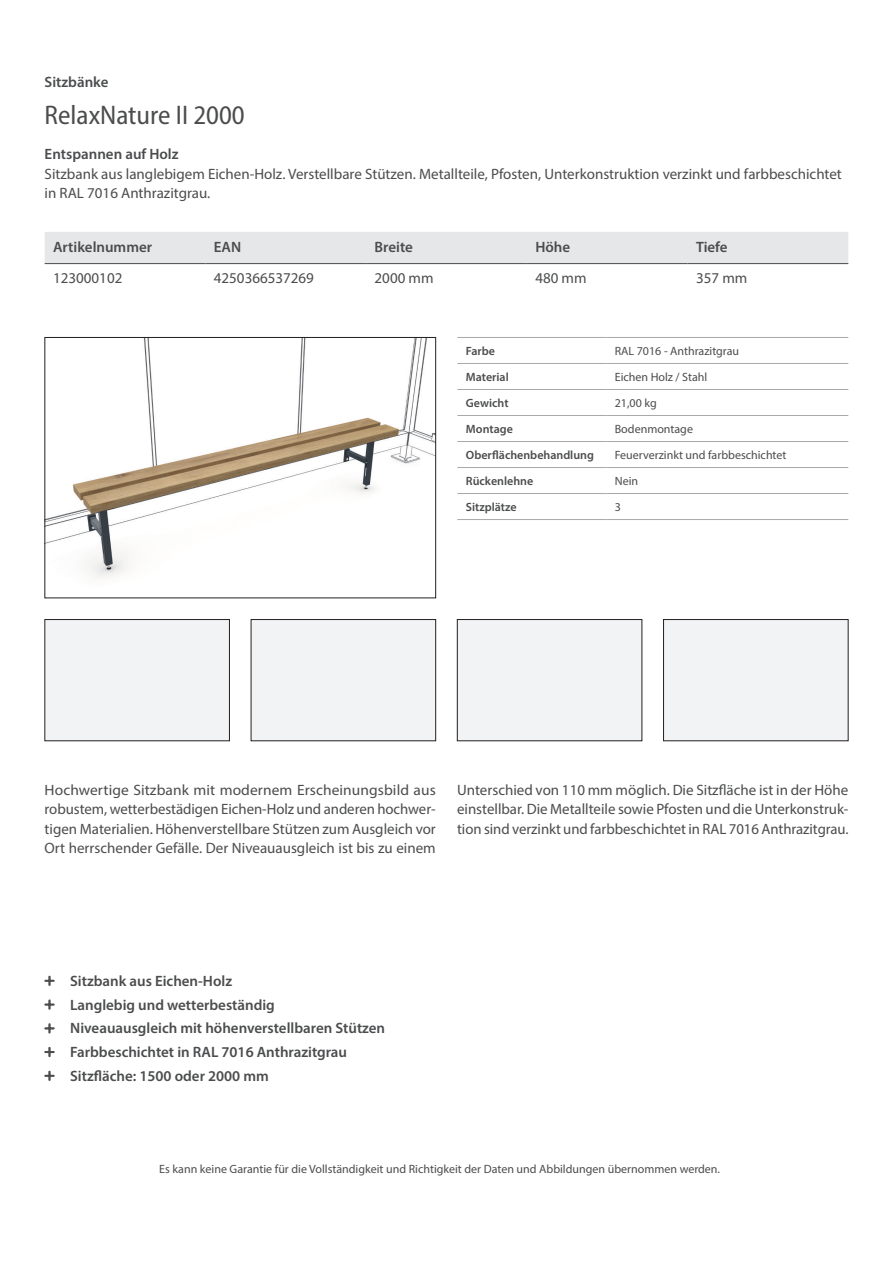
<style>
.page{position:relative;width:893px;height:1263px;background:#fff}
.page>*{position:absolute;margin:0;border:0;box-sizing:border-box;transform-origin:0 0}
.t1{font:semi-condensed 27px "Myriad Pro";color:#4b4c4d}
.t2{font:15px/19.5px "Myriad Pro";color:#4b4c4d;text-align:justify}
.t3{font:600 15px/23.7px "Myriad Pro";color:#4b4c4d}
.t4{font:12px "Myriad Pro";color:#4b4c4d}
.t5{font:600 12px "Myriad Pro";color:#4b4c4d}
</style>
<div class="page">
<img style="left:47px;top:339px;width:387px;height:240px">
<div style="left:45px;top:337px;width:391px;height:261px;border:1px solid #231f20"></div>
<div style="left:45px;top:619px;width:184px;height:122px;background:#f2f3f4"></div>
<div style="left:45px;top:619px;width:185px;height:122px;border:1px solid #231f20"></div>
<div style="left:251px;top:619px;width:185px;height:122px;background:#f2f3f4"></div>
<div style="left:251px;top:619px;width:185px;height:122px;border:1px solid #231f20"></div>
<div style="left:663px;top:619px;width:185px;height:122px;background:#f2f3f4"></div>
<div style="left:663px;top:619px;width:185px;height:122px;border:1px solid #231f20"></div>
<div style="left:457px;top:619px;width:185px;height:122px;background:#f2f3f4"></div>
<div style="left:457px;top:619px;width:185px;height:122px;border:1px solid #231f20"></div>
<div style="left:45px;top:232px;width:803px;height:31px;background:#e6e7e9"></div>
<hr style="left:45px;top:263px;width:160px;height:1px;background:#4b4c4d">
<hr style="left:205px;top:263px;width:161px;height:1px;background:#4b4c4d">
<hr style="left:366px;top:263px;width:161px;height:1px;background:#4b4c4d">
<hr style="left:527px;top:263px;width:161px;height:1px;background:#4b4c4d">
<hr style="left:688px;top:263px;width:160px;height:1px;background:#4b4c4d">
<hr style="left:457px;top:337px;width:149px;height:1px;background:#a8a9ad">
<hr style="left:606px;top:337px;width:242px;height:1px;background:#a8a9ad">
<hr style="left:457px;top:363px;width:149px;height:1px;background:#a8a9ad">
<hr style="left:606px;top:363px;width:242px;height:1px;background:#a8a9ad">
<hr style="left:457px;top:389px;width:149px;height:1px;background:#a8a9ad">
<hr style="left:606px;top:389px;width:242px;height:1px;background:#a8a9ad">
<hr style="left:457px;top:415px;width:149px;height:1px;background:#a8a9ad">
<hr style="left:606px;top:415px;width:242px;height:1px;background:#a8a9ad">
<hr style="left:457px;top:441px;width:149px;height:1px;background:#a8a9ad">
<hr style="left:606px;top:441px;width:242px;height:1px;background:#a8a9ad">
<hr style="left:457px;top:467px;width:149px;height:1px;background:#a8a9ad">
<hr style="left:606px;top:467px;width:242px;height:1px;background:#a8a9ad">
<hr style="left:457px;top:493px;width:149px;height:1px;background:#a8a9ad">
<hr style="left:606px;top:493px;width:242px;height:1px;background:#a8a9ad">
<hr style="left:457px;top:519px;width:149px;height:1px;background:#a8a9ad">
<hr style="left:606px;top:519px;width:242px;height:1px;background:#a8a9ad">
<p class="t3" style="left:45px;top:70px;width:65px">Sitzbänke</p>
<h1 class="t1" style="left:45px;top:99px;width:202px">RelaxNature II 2000</h1>
<p class="t3" style="left:45px;top:142px;width:135px">Entspannen auf Holz</p>
<p class="t2" style="left:45px;top:164px;width:799px">Sitzbank aus langlebigem Eichen-Holz. Verstellbare Stützen. Metallteile, Pfosten, Unterkonstruktion verzinkt und farbbeschichtet in RAL 7016 Anthrazitgrau.</p>
<p class="t3" style="left:53px;top:234px;width:101px">Artikelnummer</p>
<p class="t3" style="left:214px;top:234px;width:29px">EAN</p>
<p class="t3" style="left:375px;top:234px;width:40px">Breite</p>
<p class="t3" style="left:535px;top:234px;width:36px">Höhe</p>
<p class="t3" style="left:696px;top:234px;width:33px">Tiefe</p>
<p class="t2" style="left:53px;top:268px;width:71px">123000102</p>
<p class="t2" style="left:214px;top:268px;width:102px">4250366537269</p>
<p class="t2" style="left:375px;top:268px;width:60px">2000 mm</p>
<p class="t2" style="left:535px;top:268px;width:53px">480 mm</p>
<p class="t2" style="left:696px;top:268px;width:53px">357 mm</p>
<p class="t5" style="left:466px;top:343px;width:31px">Farbe</p>
<p class="t4" style="left:615px;top:344px;width:126px">RAL 7016 - Anthrazitgrau</p>
<p class="t5" style="left:466px;top:369px;width:44px">Material</p>
<p class="t4" style="left:615px;top:370px;width:94px">Eichen Holz / Stahl</p>
<p class="t5" style="left:466px;top:395px;width:44px">Gewicht</p>
<p class="t4" style="left:615px;top:396px;width:43px">21,00 kg</p>
<p class="t5" style="left:466px;top:421px;width:48px">Montage</p>
<p class="t4" style="left:615px;top:422px;width:80px">Bodenmontage</p>
<p class="t5" style="left:466px;top:447px;width:130px">Oberflächenbehandlung</p>
<p class="t4" style="left:615px;top:448px;width:173px">Feuerverzinkt und farbbeschichtet</p>
<p class="t5" style="left:466px;top:473px;width:69px">Rückenlehne</p>
<p class="t4" style="left:615px;top:474px;width:25px">Nein</p>
<p class="t5" style="left:466px;top:499px;width:52px">Sitzplätze</p>
<p class="t4" style="left:615px;top:500px;width:8px">3</p>
<p class="t2" style="left:45px;top:780px;width:393px">Hochwertige Sitzbank mit modernem Erscheinungsbild aus robustem, wetterbestädigen Eichen-Holz und anderen hochwer&shy;tigen Materialien. Höhenverstellbare Stützen zum Ausgleich vor Ort herrschender Gefälle. Der Niveauausgleich ist bis zu einem</p>
<p class="t2" style="left:457px;top:780px;width:393px">Unterschied von 110 mm möglich. Die Sitzfläche ist in der Höhe einstellbar. Die Metallteile sowie Pfosten und die Unterkonstruk&shy;tion sind verzinkt und farbbeschichtet in RAL 7016 Anthrazitgrau.</p>
<p class="t3" style="left:70px;top:968px;width:317px">Sitzbank aus Eichen-Holz<br>Langlebig und wetterbeständig Niveauausgleich mit höhenverstellbaren Stützen Farbbeschichtet in RAL 7016 Anthrazitgrau Sitzfläche: 1500 oder 2000 mm</p>
<p class="t4" style="left:159px;top:1161px;width:562px">Es kann keine Garantie für die Vollständigkeit und Richtigkeit der Daten und Abbildungen übernommen werden.</p>
</div>
